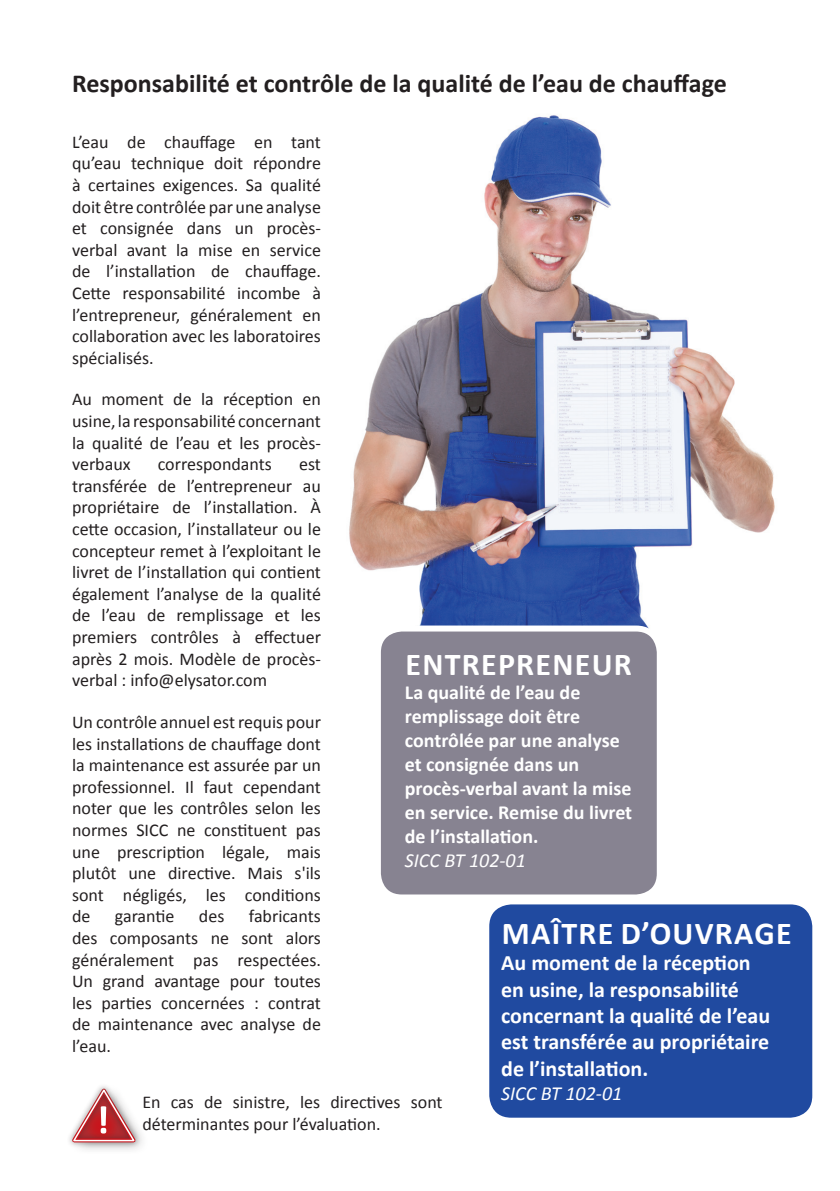
<style>
.page{position:relative;width:840px;height:1191px;background:#fff}
.page>*{position:absolute;margin:0;border:0;box-sizing:border-box;transform-origin:0 0}
.t1{font:700 32px "Calibri";letter-spacing:.04em;color:#fff}
.t2{font:700 26px "Calibri";color:#231f20}
.t3{font:700 22px/26.4px "Calibri";color:#fff}
.t4{font:700 20px/24px "Calibri";color:#fff}
.t5{font:italic 20px "Calibri";color:#fff}
.t6{font:18px/21.6px "Calibri";color:#231f20;text-align:justify}
</style>
<div class="page">
<img style="left:349px;top:115px;width:426px;height:512px">
<div style="left:66px;top:1083px;width:75px;height:65px;background:#231f20;opacity:.45"></div>
<svg style="left:67px;top:1085px;width:74px;height:59px"></svg>
<div style="left:487px;top:902px;width:326px;height:217px;background:#204aa0;border-radius:24px"></div>
<div style="left:485px;top:900px;width:330px;height:221px;border:4px solid #fff;border-radius:24px"></div>
<div style="left:377px;top:628px;width:282px;height:269px;background:#878391;border-radius:24px"></div>
<div style="left:374px;top:625px;width:288px;height:275px;border:6px solid #fff;border-radius:24px"></div>
<h2 class="t2" style="left:72px;top:66px;width:656px">Responsabilité et contrôle de la qualité de l’eau de chauffage</h2>
<p class="t6" style="left:72px;top:131px;width:250px">L’eau de chauffage en tant qu’eau technique doit répondre à certaines exigences. Sa qualité doit être contrôlée par une analyse et consignée dans un procès&shy;verbal avant la mise en service de l’installation de chauffage.<br>Cette responsabilité incombe à l’entrepreneur, généralement en collaboration avec les laboratoires spécialisés.</p>
<p class="t6" style="left:72px;top:389px;width:250px">Au moment de la réception en usine, la responsabilité concernant la qualité de l’eau et les procès&shy;verbaux</p>
<p class="t6" style="left:158px;top:453px;width:116px">correspondants</p>
<p class="t6" style="left:72px;top:453px;width:250px;text-indent:227px">est transférée de l’entrepreneur au propriétaire de l’installation. À cette occasion, l’installateur ou le concepteur remet à l’exploitant le livret de l’installation qui contient également l’analyse de la qualité de l’eau de remplissage et les premiers contrôles à effectuer après 2 mois. Modèle de procès&shy;verbal : info@elysator.com</p>
<p class="t6" style="left:72px;top:711px;width:250px">Un contrôle annuel est requis pour les installations de chauffage dont la maintenance est assurée par un professionnel. Il faut cependant noter que les contrôles selon les normes SICC ne constituent pas une prescription légale, mais plutôt une directive. Mais s'ils sont négligés, les conditions de</p>
<h1 class="t1" style="left:405px;top:644px;width:228px">Entrepreneu r</h1>
<p class="t4" style="left:404px;top:680px;width:229px">La qualité de l’eau de remplissage doit être contrôlée par une analyse et consignée dans un procès-verbal avant la mise en service. Remise du livret de l’installation.</p>
<p class="t5" style="left:404px;top:846px;width:122px">SICC BT 102-01</p>
<p class="t6" style="left:72px;top:905px;width:250px;text-indent:177px">fabricants des composants ne sont alors généralement pas respectées.<br>Un grand avantage pour toutes les parties concernées : contrat de maintenance avec analyse de l’eau.</p>
<p class="t6" style="left:115px;top:905px;width:61px">garantie</p>
<p class="t6" style="left:199px;top:905px;width:27px">des</p>
<h1 class="t1" style="left:501px;top:912px;width:291px">Maître d’ouvrage</h1>
<p class="t3" style="left:501px;top:949px;width:270px">Au moment de la réception en usine, la responsabilité concernant la qualité de l’eau est transférée au propriétaire de l’installation.</p>
<p class="t5" style="left:501px;top:1079px;width:122px">SICC BT 102-01</p>
<p class="t6" style="left:142px;top:1091px;width:302px">En cas de sinistre, les directives sont déterminantes pour l’évaluation.</p>
</div>
